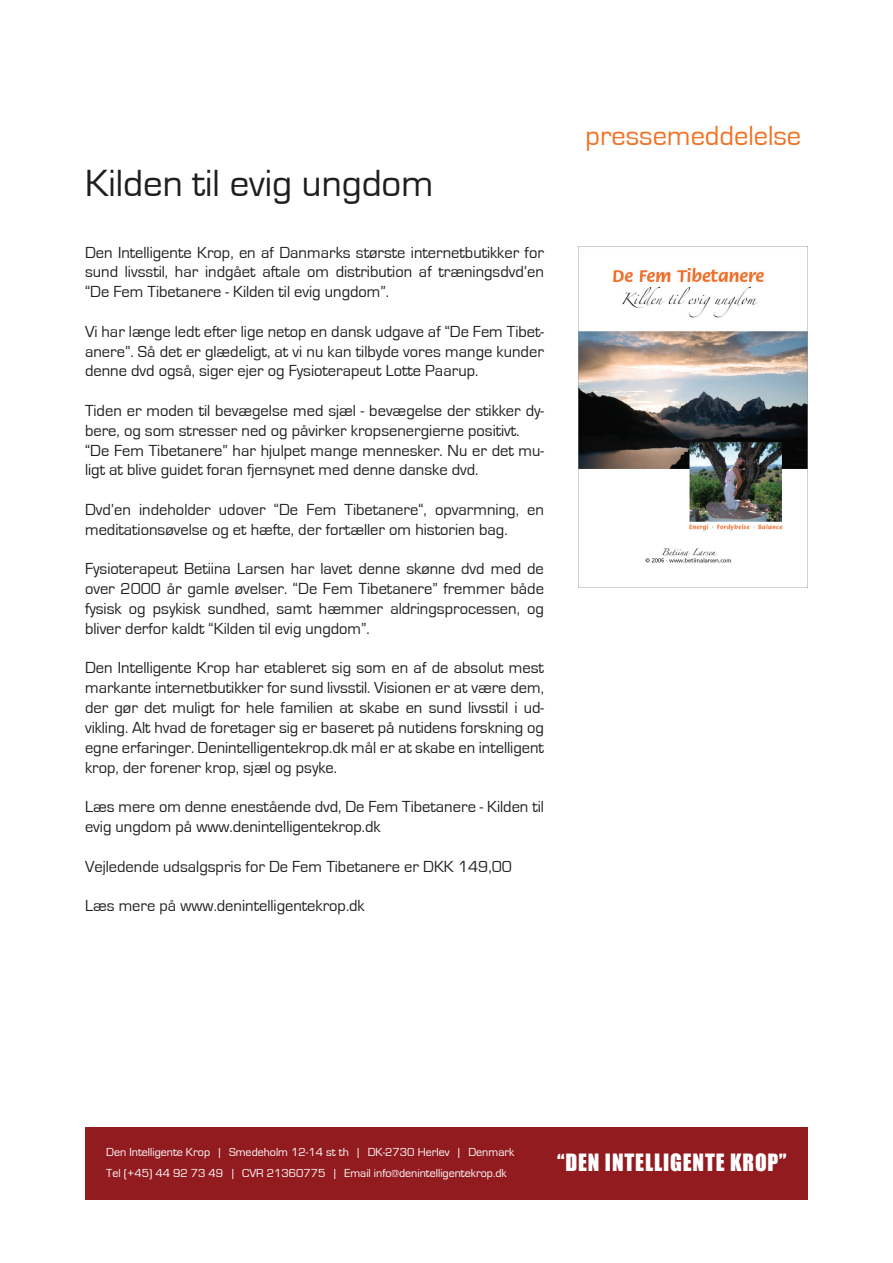
<style>
.page{position:relative;width:893px;height:1263px;background:#fff}
.page>*{position:absolute;margin:0;border:0;box-sizing:border-box;transform-origin:0 0}
.t1{font:39px "Eurostile";color:#1e1f1e}
.t2{font:28.5px "Eurostile";color:#f17224}
.t3{font:21.9px "Impact";letter-spacing:.04em;color:#fff}
.t4{font:16.5px/19.8px "Eurostile";color:#1e1f1e;text-align:justify}
.t5{font:16.5px "Eurostile";color:#231f20}
.t6{font:12px/21px "Eurostile";color:#fff}
</style>
<div class="page">
<img style="left:579px;top:247px;width:229px;height:341px">
<div style="left:85px;top:1127px;width:723px;height:72px;background:#921b20"></div>
<h1 class="t1" style="left:85px;top:162px;width:350px">Kilden til evig ungdom</h1>
<p class="t4" style="left:85px;top:243px;width:460px">Den Intelligente Krop, en af Danmarks største internetbutikker for sund livsstil, har indgået aftale om distribution af træningsdvd’en “De Fem Tibetanere - Kilden til evig ungdom”.</p>
<p class="t4" style="left:85px;top:322px;width:460px">Vi har længe ledt efter lige netop en dansk udgave af “De Fem Tibet&shy;anere”. Så det er glædeligt, at vi nu kan tilbyde vores mange kunder denne dvd også, siger ejer og Fysioterapeut Lotte Paarup.</p>
<p class="t4" style="left:85px;top:401px;width:460px;text-align:left">Tiden er moden til bevægelse med sjæl - bevægelse der stikker dy&shy;bere, og som stresser ned og påvirker kropsenergierne positivt. “De Fem Tibetanere” har hjulpet mange mennesker. Nu er det mu&shy;ligt at blive guidet foran fjernsynet med denne danske dvd.</p>
<p class="t4" style="left:85px;top:500px;width:460px">Dvd’en indeholder udover “De Fem Tibetanere“, opvarmning, en meditationsøvelse og et hæfte, der fortæller om historien bag.</p>
<p class="t4" style="left:85px;top:559px;width:460px">Fysioterapeut Betiina Larsen har lavet denne skønne dvd med de over 2000 år gamle øvelser. “De Fem Tibetanere” fremmer både fysisk og psykisk sundhed, samt hæmmer aldringsprocessen, og bliver derfor kaldt “Kilden til evig ungdom”.</p>
<p class="t4" style="left:85px;top:658px;width:460px">Den Intelligente Krop har etableret sig som en af de absolut mest markante internetbutikker for sund livsstil. Visionen er at være dem, der gør det muligt for hele familien at skabe en sund livsstil i ud&shy;vikling. Alt hvad de foretager sig er baseret på nutidens forskning og egne erfaringer. Denintelligentekrop.dk mål er at skabe en intelligent krop, der forener krop, sjæl og psyke.</p>
<p class="t4" style="left:85px;top:797px;width:460px">Læs mere om denne enestående dvd, De Fem Tibetanere - Kilden til evig ungdom på www.denintelligentekrop.dk</p>
<p class="t5" style="left:85px;top:857px;width:428px">Vejledende udsalgspris for De Fem Tibetanere er DKK 149,00</p>
<p class="t5" style="left:85px;top:897px;width:281px">Læs mere på www.denintelligentekrop.dk</p>
<h2 class="t2" style="left:586px;top:120px;width:217px">pressemeddelelse</h2>
<p class="t6" style="left:106px;top:1142px;width:410px">Den Intelligente Krop | Smedeholm 12-14 st th | DK-2730 Herlev | Denmark<br>Tel (+45) 44 92 73 49 | CVR 21360775 | Email info@denintelligentekrop.dk</p>
<h3 class="t3" style="left:557px;top:1145px;width:231px">“DEN INTELLIGENTE KROP”</h3>
</div>
